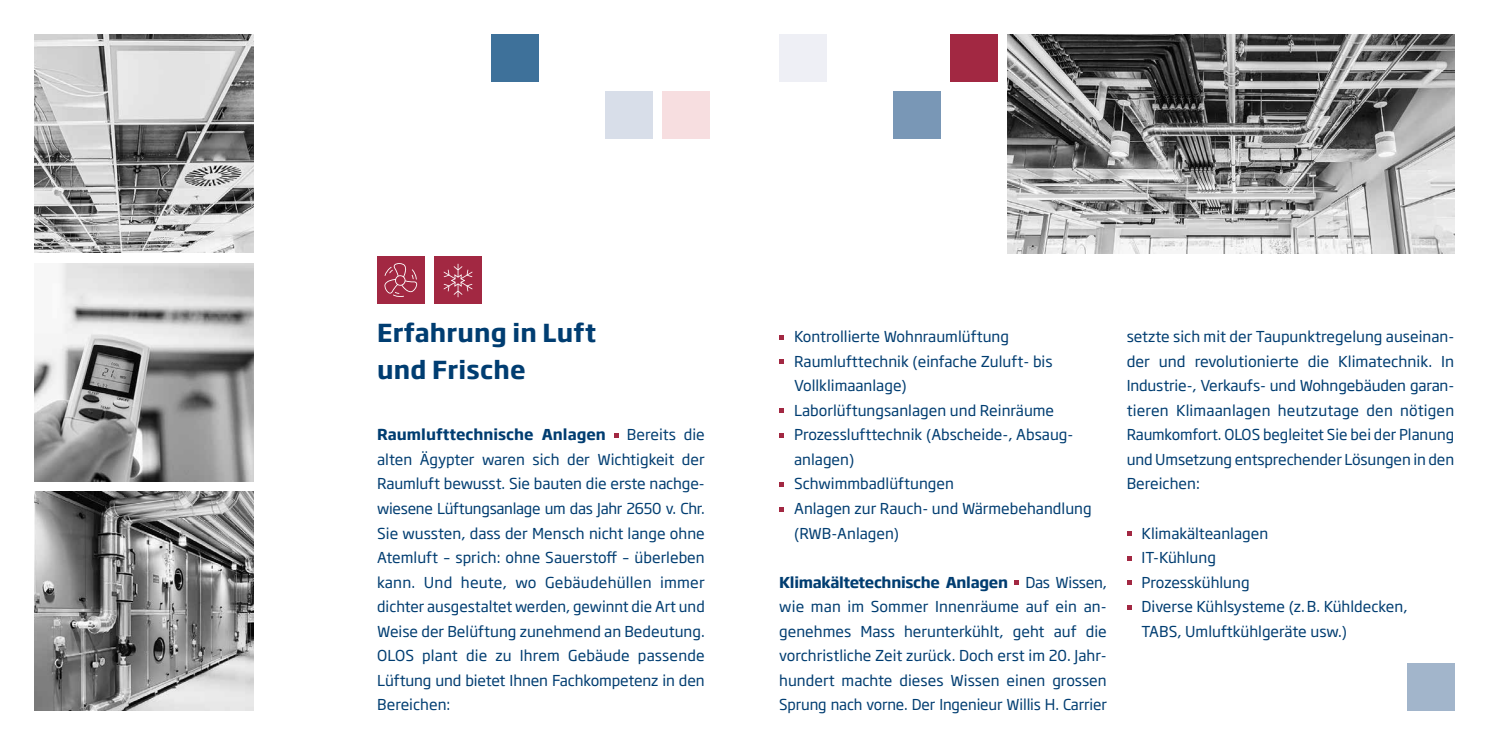
<style>
.page{position:relative;width:1489px;height:745px;background:#fff}
.page>*{position:absolute;margin:0;border:0;box-sizing:border-box;transform-origin:0 0}
.t1{font:700 24.5px/36.8px "Soho Gothic Std";letter-spacing:.01em;color:#003d71}
.t2{font:14.88px/24.5px "Soho Gothic Std";color:#003d71;text-align:justify}
.t3{font:700 14.88px "Soho Gothic Std";color:#003d71}
.s1{font-weight:700}
</style>
<div class="page">
<svg style="left:779px;top:335px;width:5px;height:4px"></svg>
<svg style="left:779px;top:359px;width:5px;height:5px"></svg>
<svg style="left:779px;top:408px;width:5px;height:5px"></svg>
<svg style="left:779px;top:433px;width:5px;height:4px"></svg>
<svg style="left:779px;top:482px;width:5px;height:4px"></svg>
<svg style="left:779px;top:507px;width:5px;height:4px"></svg>
<svg style="left:1014px;top:580px;width:5px;height:4px"></svg>
<svg style="left:1127px;top:531px;width:4px;height:4px"></svg>
<svg style="left:1127px;top:556px;width:4px;height:4px"></svg>
<svg style="left:1127px;top:580px;width:4px;height:4px"></svg>
<svg style="left:1127px;top:605px;width:4px;height:4px"></svg>
<svg style="left:614px;top:433px;width:5px;height:4px"></svg>
<div style="left:950px;top:35px;width:47px;height:47px;background:#a22842"></div>
<div style="left:893px;top:92px;width:47px;height:47px;background:#7997b6"></div>
<img style="left:35px;top:35px;width:218px;height:217px">
<img style="left:35px;top:263px;width:218px;height:218px">
<div style="left:662px;top:92px;width:47px;height:47px;background:#f7dee0"></div>
<div style="left:1406px;top:662px;width:47px;height:47px;background:#a2b5cb"></div>
<div style="left:491px;top:35px;width:47px;height:47px;background:#3e719a"></div>
<div style="left:605px;top:92px;width:47px;height:47px;background:#d8dee9"></div>
<img style="left:1007px;top:35px;width:446px;height:218px">
<img style="left:35px;top:491px;width:218px;height:218px">
<div style="left:377px;top:256px;width:47px;height:48px;background:#a22842"></div>
<svg style="left:384px;top:263px;width:33px;height:34px"></svg>
<div style="left:434px;top:256px;width:47px;height:48px;background:#a22842"></div>
<svg style="left:443px;top:263px;width:29px;height:34px"></svg>
<div style="left:779px;top:35px;width:47px;height:47px;background:#eeeff5"></div>
<h1 class="t1" style="left:377px;top:315px;width:220px">Erfahrung in Luft und Frische</h1>
<p class="t3" style="left:377px;top:425px;width:230px">Raumlufttechnische Anlagen</p>
<p class="t2" style="left:377px;top:422px;width:329px;text-indent:250px">Bereits die alten Ägypter waren sich der Wichtigkeit der Raumluft bewusst. Sie bauten die erste nachge&shy;wiesene Lüftungsanlage um das Jahr 2650 v. Chr.<br>Sie wussten, dass der Mensch nicht lange ohne Atemluft – sprich: ohne Sauerstoff – überleben kann. Und heute, wo Gebäudehüllen immer dichter ausgestaltet werden, gewinnt die Art und Weise der Belüftung zunehmend an Bedeutung.<br>OLOS plant die zu Ihrem Gebäude passende Lüftung und bietet Ihnen Fachkompetenz in den Bereichen:</p>
<p class="t2" style="left:794px;top:324px;width:299px;text-align:left">Kontrollierte Wohnraumlüftung<br>Raumlufttechnik (einfache Zuluft- bis<br>Vollklimaanlage)<br>Laborlüftungsanlagen und Reinräume<br>Prozesslufttechnik (Abscheide-, Absaug&shy;anlagen)<br>Schwimmbadlüftungen<br>Anlagen zur Rauch- und Wärmebehandlung (RWB-Anlagen)</p>
<p class="t2" style="left:779px;top:569px;width:329px"><span class="s1">Klimakältetechnische Anlagen</span> Das Wissen, wie man im Sommer Innenräume auf ein an&shy;genehmes Mass herunterkühlt, geht auf die vorchristliche Zeit zurück. Doch erst im 20. Jahr&shy;hundert machte dieses Wissen einen grossen Sprung nach vorne. Der Ingenieur Willis H. Carrier</p>
<p class="t2" style="left:1126px;top:324px;width:329px">setzte sich mit der Taupunktregelung auseinan&shy;der und revolutionierte die Klimatechnik. In Industrie-, Verkaufs- und Wohngebäuden garan&shy;tieren Klimaanlagen heutzutage den nötigen Raumkomfort. OLOS begleitet Sie bei der Planung und Umsetzung entsprechender Lösungen in den Bereichen:</p>
<p class="t2" style="left:1141px;top:520px;width:267px;text-align:left">Klimakälteanlagen<br>IT-Kühlung<br>Prozesskühlung<br>Diverse Kühlsysteme (z.B. Kühldecken,<br>TABS, Umluftkühlgeräte usw.)</p>
</div>
